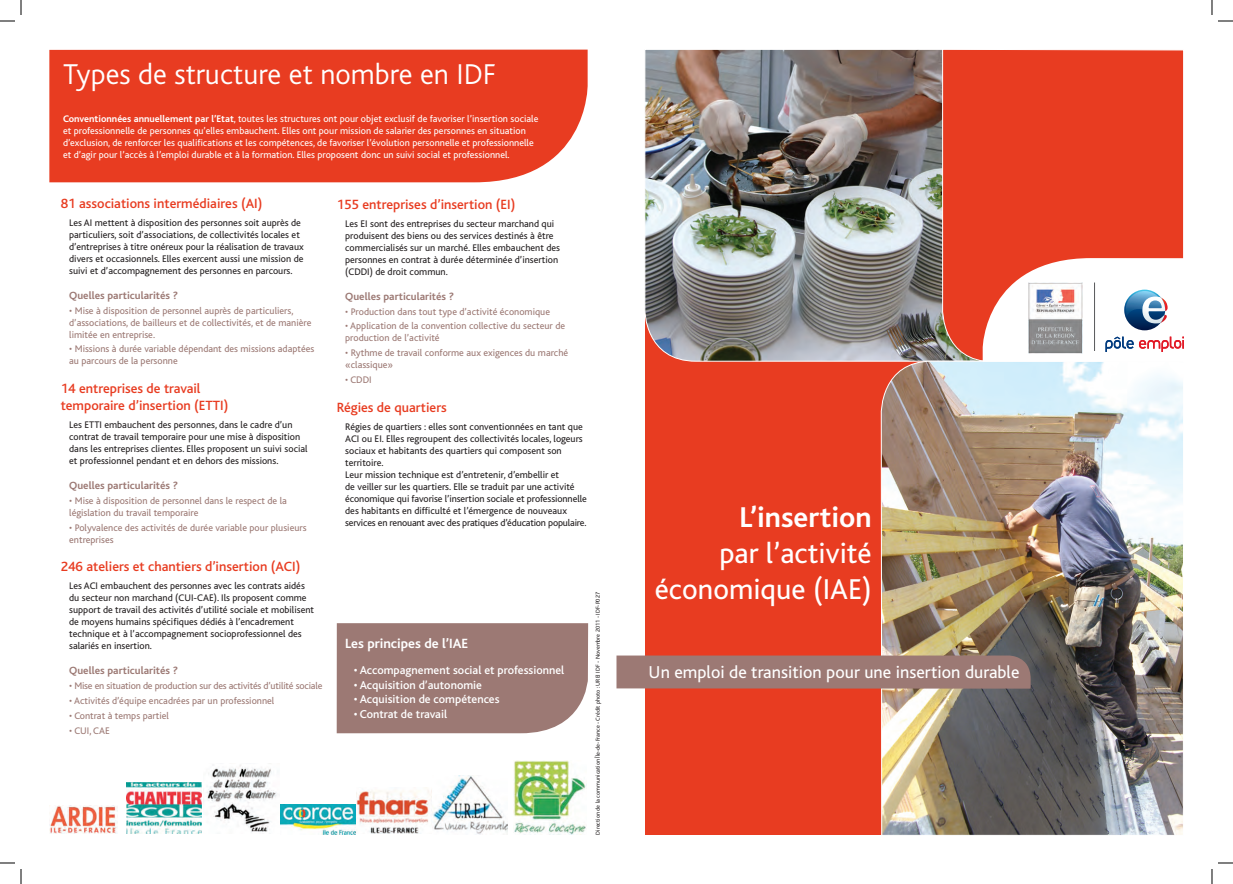
<style>
.page{position:relative;width:1233px;height:884px;background:#fff}
.page>*{position:absolute;margin:0;border:0;box-sizing:border-box;transform-origin:0 0}
.t1{font:300 30px "Bliss";color:#fff}
.t2{font:30px/36px "Bliss";color:#fff;text-align:right}
.t3{font:700 30px "Bliss";color:#fff}
.t4{font:18px "Bliss";color:#fff}
.t5{font:500 14px/16.8px "Bliss";color:#e83c21}
.t6{font:700 14px "Bliss";color:#fff}
.t7{font:500 12px "Bliss";color:#fff}
.t8{font:700 11px "Bliss";color:#9c7974}
.t9{font:10px/12px "Bliss";color:#231f20}
.t10{font:10px/12px "Bliss";color:#9c7974}
.t11{font:10px/12px "Bliss";color:#fff}
.t12{font:10px "Bliss";letter-spacing:-.02em;color:#9c7974}
.t13{font:6px "Bliss";color:#231f20}
.s1{font-weight:700}
</style>
<div class="page">
<div style="left:645px;top:302px;width:339px;height:533px;background:#e83c21"></div>
<img style="left:644px;top:49px;width:297px;height:313px">
<div style="left:941px;top:49px;width:243px;height:311px;background:#e83c21"></div>
<img style="left:880px;top:360px;width:303px;height:476px">
<svg style="left:982px;top:258px;width:202px;height:104px"></svg>
<img style="left:1028px;top:282px;width:54px;height:71px">
<hr style="left:1094px;top:282px;width:1px;height:69px;background:#57585a">
<svg style="left:616px;top:655px;width:414px;height:34px;background:#9d7873"></svg>
<img style="left:49px;top:805px;width:68px;height:29px">
<img style="left:126px;top:782px;width:76px;height:52px">
<img style="left:207px;top:765px;width:70px;height:67px">
<img style="left:280px;top:804px;width:75px;height:30px">
<img style="left:356px;top:790px;width:76px;height:44px">
<img style="left:432px;top:776px;width:76px;height:58px">
<img style="left:513px;top:761px;width:74px;height:74px">
<div style="left:49px;top:50px;width:539px;height:132px;background:#e83c21"></div>
<div style="left:337px;top:623px;width:251px;height:110px;background:#9c7974"></div>
<svg style="left:1218px;top:20px;width:15px;height:2px"></svg>
<svg style="left:1218px;top:862px;width:15px;height:2px"></svg>
<svg style="left:0;top:0;width:22px;height:22px"></svg>
<svg style="left:0;top:862px;width:22px;height:22px"></svg>
<svg style="left:1211px;top:0;width:1px;height:15px"></svg>
<svg style="left:1211px;top:869px;width:1px;height:15px"></svg>
<h1 class="t1" style="left:63px;top:58px;width:435px">Types de structure et nombre en IDF</h1>
<p class="t11" style="left:63px;top:113px;width:477px"><span class="s1">Conventionnées annuellement par l’Etat</span>, toutes les structures ont pour objet exclusif de favoriser l’insertion sociale et professionnelle de personnes qu’elles embauchent. Elles ont pour mission de salarier des personnes en situation d’exclusion, de renforcer les qualifications et les compétences, de favoriser l’évolution personnelle et professionnelle et d’agir pour l’accès à l’emploi durable et à la formation. Elles proposent donc un suivi social et professionnel.</p>
<h3 class="t5" style="left:61px;top:195px;width:203px">81 associations intermédiaires (AI)</h3>
<p class="t9" style="left:69px;top:216px;width:236px">Les AI mettent à disposition des personnes soit auprès de particuliers, soit d’associations, de collectivités locales et d’entreprises à titre onéreux pour la réalisation de travaux divers et occasionnels. Elles exercent aussi une mission de suivi et d’accompagnement des personnes en parcours.</p>
<p class="t8" style="left:69px;top:289px;width:110px">Quelles particularités ?</p>
<p class="t10" style="left:69px;top:305px;width:244px">• Mise à disposition de personnel auprès de particuliers, d’associations, de bailleurs et de collectivités, et de manière limitée en entreprise.</p>
<p class="t10" style="left:69px;top:343px;width:247px">• Missions à durée variable dépendant des missions adaptées au parcours de la personne</p>
<h3 class="t5" style="left:61px;top:381px;width:169px">14 entreprises de travail temporaire d’insertion (ETTI)</h3>
<p class="t9" style="left:69px;top:419px;width:240px">Les ETTI embauchent des personnes, dans le cadre d’un contrat de travail temporaire pour une mise à disposition dans les entreprises clientes. Elles proposent un suivi social et professionnel pendant et en dehors des missions.</p>
<p class="t8" style="left:69px;top:480px;width:110px">Quelles particularités ?</p>
<p class="t10" style="left:69px;top:495px;width:219px">• Mise à disposition de personnel dans le respect de la législation du travail temporaire</p>
<p class="t10" style="left:69px;top:521px;width:239px">• Polyvalence des activités de durée variable pour plusieurs entreprises</p>
<h3 class="t5" style="left:61px;top:559px;width:241px">246 ateliers et chantiers d’insertion (ACI)</h3>
<p class="t9" style="left:69px;top:580px;width:246px">Les ACI embauchent des personnes avec les contrats aidés du secteur non marchand (CUI-CAE). Ils proposent comme support de travail des activités d’utilité sociale et mobilisent de moyens humains spécifiques dédiés à l’encadrement technique et à l’accompagnement socioprofessionnel des salariés en insertion.</p>
<p class="t8" style="left:69px;top:665px;width:110px">Quelles particularités ?</p>
<p class="t12" style="left:69px;top:681px;width:255px">• Mise en situation de production sur des activités d’utilité sociale</p>
<p class="t10" style="left:69px;top:695px;width:207px">• Activités d’équipe encadrées par un professionnel</p>
<p class="t10" style="left:69px;top:710px;width:101px">• Contrat à temps partiel</p>
<p class="t10" style="left:69px;top:724px;width:42px">• CUI, CAE</p>
<h3 class="t5" style="left:337px;top:196px;width:180px">155 entreprises d’insertion (EI)</h3>
<p class="t9" style="left:345px;top:217px;width:216px">Les EI sont des entreprises du secteur marchand qui produisent des biens ou des services destinés à être commercialisés sur un marché. Elles embauchent des personnes en contrat à durée déterminée d’insertion (CDDI) de droit commun.</p>
<p class="t8" style="left:345px;top:290px;width:110px">Quelles particularités ?</p>
<p class="t10" style="left:345px;top:305px;width:206px">• Production dans tout type d’activité économique</p>
<p class="t10" style="left:345px;top:320px;width:221px">• Application de la convention collective du secteur de production de l’activité</p>
<p class="t10" style="left:345px;top:347px;width:224px">• Rythme de travail conforme aux exigences du marché «classique»</p>
<p class="t10" style="left:345px;top:374px;width:28px">• CDDI</p>
<h3 class="t5" style="left:337px;top:399px;width:111px">Régies de quartiers</h3>
<p class="t9" style="left:345px;top:420px;width:243px">Régies de quartiers : elles sont conventionnées en tant que ACI ou EI. Elles regroupent des collectivités locales, logeurs sociaux et habitants des quartiers qui composent son territoire.<br>Leur mission technique est d’entretenir, d’embellir et<br>de veiller sur les quartiers. Elle se traduit par une activité économique qui favorise l’insertion sociale et professionnelle des habitants en difficulté et l’émergence de nouveaux services en renouant avec des pratiques d’éducation populaire.</p>
<h3 class="t6" style="left:345px;top:636px;width:124px">Les principes de l’IAE</h3>
<p class="t7" style="left:354px;top:664px;width:212px">• Accompagnement social et professionnel</p>
<p class="t7" style="left:354px;top:679px;width:130px">• Acquisition d’autonomie</p>
<p class="t7" style="left:354px;top:693px;width:147px">• Acquisition de compétences</p>
<p class="t7" style="left:354px;top:707px;width:95px">• Contrat de travail</p>
<p class="t13" style="left:594px;top:835px;width:244px;rotate:-90deg">Direction de la communication Île-de-France - Crédit photo : UREI IDF - Novembre 2011 - IDF-P027</p>
<h1 class="t3" style="left:739px;top:501px;width:134px">L’insertion</h1>
<h1 class="t2" style="left:655px;top:535px;width:218px">par l’activité économique (IAE)</h1>
<h2 class="t4" style="left:648px;top:662px;width:372px">Un emploi de transition pour une insertion durable</h2>
</div>
